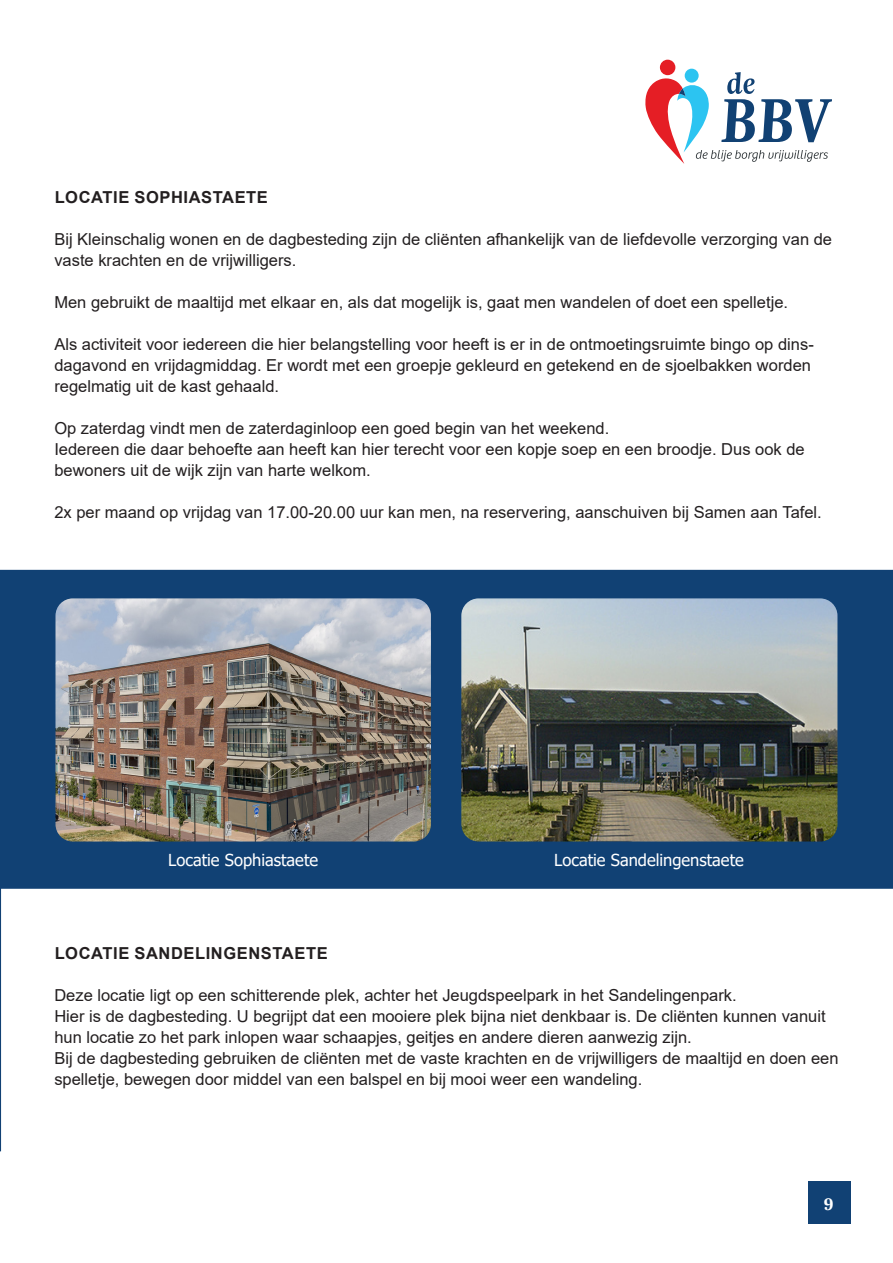
<style>
.page{position:relative;width:893px;height:1263px;background:#fff}
.page>*{position:absolute;margin:0;border:0;box-sizing:border-box;transform-origin:0 0}
.t1{font:700 18px "Trola";color:#fff}
.t2{font:16.5px/21px "Arial";color:#231f20}
.t3{font:700 16.5px "Arial";letter-spacing:.035em;color:#231f20}
.t4{font:16.5px "Tahoma";color:#fff}
</style>
<div class="page">
<div style="left:808px;top:1181px;width:43px;height:42px;background:#114174"></div>
<div style="left:685px;top:69px;width:14px;height:14px;background:#2cc4f1;border-radius:50%"></div>
<div style="left:660px;top:60px;width:15px;height:15px;background:#e51e25;border-radius:50%"></div>
<svg style="left:645px;top:72px;width:187px;height:92px"></svg>
<div style="left:0;top:570px;width:893px;height:319px;background:#114174"></div>
<img style="left:55px;top:598px;width:377px;height:244px">
<div style="left:54px;top:597px;width:378px;height:246px;border:2px solid #114174;border-radius:18px"></div>
<img style="left:461px;top:598px;width:377px;height:244px">
<div style="left:460px;top:597px;width:379px;height:246px;border:2px solid #114174;border-radius:18px"></div>
<svg style="left:0;top:832px;width:1px;height:319px"></svg>
<p class="t3" style="left:55px;top:186px;width:215px">LOCATIE SOPHIASTAETE</p>
<p class="t2" style="left:54px;top:229px;width:779px">Bij Kleinschalig wonen en de dagbesteding zijn de cliënten afhankelijk van de liefdevolle verzorging van de vaste krachten en de vrijwilligers.</p>
<p class="t2" style="left:54px;top:292px;width:735px">Men gebruikt de maaltijd met elkaar en, als dat mogelijk is, gaat men wandelen of doet een spelletje.</p>
<p class="t2" style="left:54px;top:334px;width:761px">Als activiteit voor iedereen die hier belangstelling voor heeft is er in de ontmoetingsruimte bingo op dins&shy;dagavond en vrijdagmiddag. Er wordt met een groepje gekleurd en getekend en de sjoelbakken worden regelmatig uit de kast gehaald.</p>
<p class="t2" style="left:54px;top:418px;width:556px">Op zaterdag vindt men de zaterdaginloop een goed begin van het weekend.</p>
<p class="t2" style="left:54px;top:439px;width:752px">Iedereen die daar behoefte aan heeft kan hier terecht voor een kopje soep en een broodje. Dus ook de bewoners uit de wijk zijn van harte welkom.</p>
<p class="t2" style="left:54px;top:502px;width:769px">2x per maand op vrijdag van 17.00-20.00 uur kan men, na reservering, aanschuiven bij Samen aan Tafel.</p>
<p class="t4" style="left:168px;top:848px;width:151px">Locatie Sophiastaete</p>
<p class="t4" style="left:554px;top:848px;width:191px">Locatie Sandelingenstaete</p>
<p class="t3" style="left:55px;top:942px;width:275px">LOCATIE SANDELINGENSTAETE</p>
<p class="t2" style="left:54px;top:985px;width:684px">Deze locatie ligt op een schitterende plek, achter het Jeugdspeelpark in het Sandelingenpark.</p>
<p class="t2" style="left:54px;top:1006px;width:773px">Hier is de dagbesteding. U begrijpt dat een mooiere plek bijna niet denkbaar is. De cliënten kunnen vanuit hun locatie zo het park inlopen waar schaapjes, geitjes en andere dieren aanwezig zijn.</p>
<p class="t2" style="left:54px;top:1048px;width:786px">Bij de dagbesteding gebruiken de cliënten met de vaste krachten en de vrijwilligers de maaltijd en doen een spelletje, bewegen door middel van een balspel en bij mooi weer een wandeling.</p>
<p class="t1" style="left:824px;top:1192px;width:11px">9</p>
</div>
